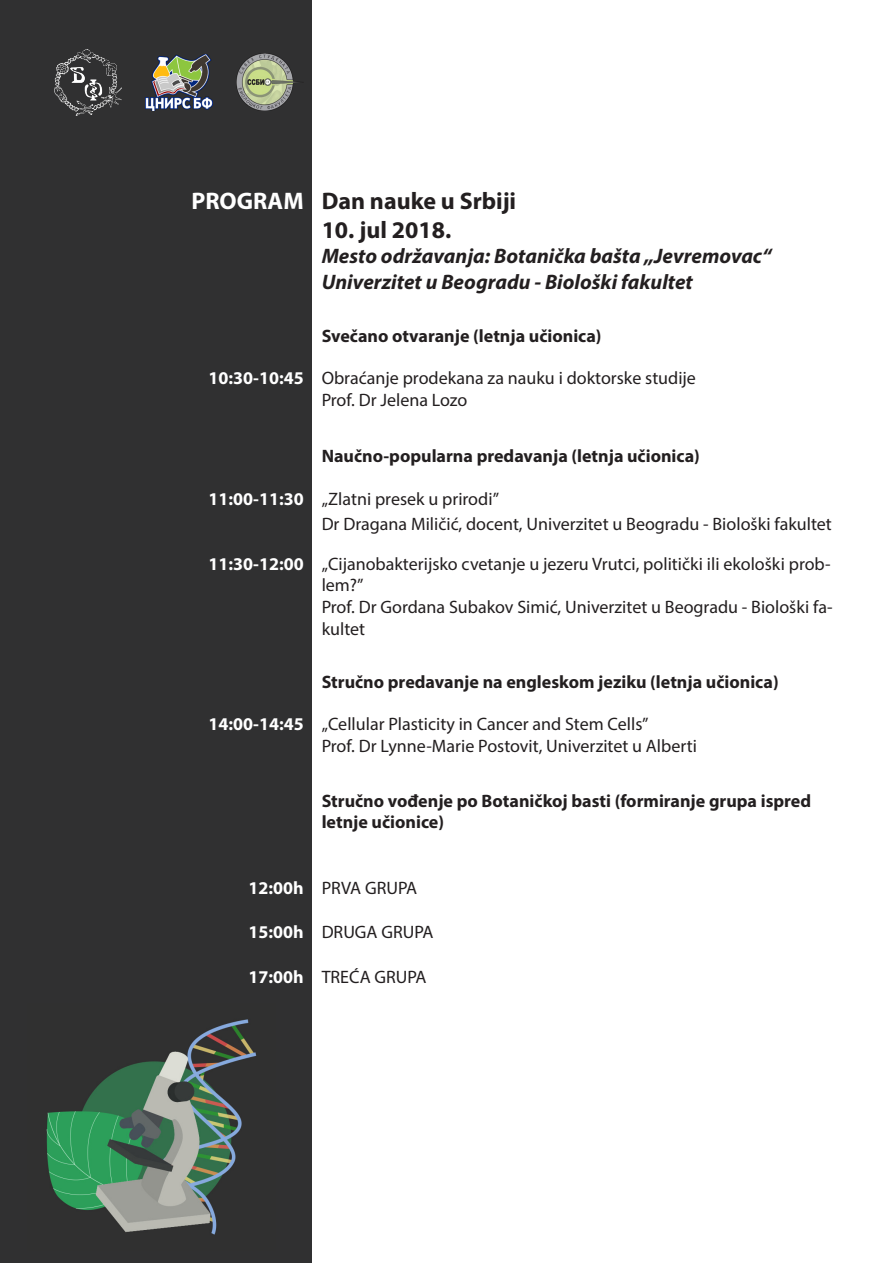
<style>
.page{position:relative;width:893px;height:1263px;background:#fff}
.page>*{position:absolute;margin:0;border:0;box-sizing:border-box;transform-origin:0 0}
.t1{font:700 24px "Myriad Pro";color:#231f20}
.t2{font:700 24px "Myriad Pro";color:#fff}
.t3{font:italic 700 21px/25.2px "Myriad Pro";color:#231f20}
.t4{font:18px/21.6px "Myriad Pro";color:#231f20}
.t5{font:700 18px/21.6px "Myriad Pro";color:#231f20}
.t6{font:700 18px "Myriad Pro";color:#fff}
.s1{font-weight:700;color:#fff}
</style>
<div class="page">
<div style="left:0;top:0;width:312px;height:1263px;background:#303031"></div>
<img style="left:46px;top:1019px;width:211px;height:216px">
<img style="left:54px;top:49px;width:68px;height:66px">
<img style="left:145px;top:54px;width:68px;height:57px">
<img style="left:236px;top:54px;width:61px;height:57px">
<h1 class="t2" style="left:191px;top:186px;width:114px">PROGRAM</h1>
<p class="t6" style="left:209px;top:366px;width:97px">10:30-10:45</p>
<p class="t6" style="left:209px;top:487px;width:97px">11:00-11:30</p>
<p class="t6" style="left:209px;top:552px;width:97px">11:30-12:00</p>
<p class="t6" style="left:209px;top:712px;width:97px">14:00-14:45</p>
<h1 class="t1" style="left:322px;top:186px;width:196px">Dan nauke u Srbiji</h1>
<h1 class="t1" style="left:322px;top:214px;width:131px">10. jul 2018.</h1>
<p class="t3" style="left:322px;top:243px;width:451px">Mesto održavanja: Botanička bašta „Jevremovac“<br>Univerzitet u Beogradu - Biološki fakultet</p>
<p class="t5" style="left:322px;top:324px;width:281px">Svečano otvaranje (letnja učionica)</p>
<p class="t4" style="left:322px;top:367px;width:376px">Obraćanje prodekana za nauku i doktorske studije<br>Prof. Dr Jelena Lozo</p>
<p class="t5" style="left:322px;top:445px;width:380px">Naučno-popularna predavanja (letnja učionica)</p>
<p class="t4" style="left:322px;top:486px;width:512px;line-height:25.2px">„Zlatni presek u prirodi”<br>Dr Dragana Miličić, docent, Univerzitet u Beogradu - Biološki fakultet</p>
<p class="t4" style="left:322px;top:553px;width:512px">„Cijanobakterijsko cvetanje u jezeru Vrutci, politički ili ekološki prob&shy;lem?”<br>Prof. Dr Gordana Subakov Simić, Univerzitet u Beogradu - Biološki fa&shy;kultet</p>
<p class="t5" style="left:322px;top:670px;width:458px">Stručno predavanje na engleskom jeziku (letnja učionica)</p>
<p class="t4" style="left:322px;top:713px;width:377px">„Cellular Plasticity in Cancer and Stem Cells”<br>Prof. Dr Lynne-Marie Postovit, Univerzitet u Alberti</p>
<p class="t5" style="left:322px;top:789px;width:491px">Stručno vođenje po Botaničkoj basti (formiranje grupa ispred letnje učionice)</p>
<p class="t4" style="left:248px;top:877px;width:170px"><span class="s1">12:00h</span> PRVA GRUPA</p>
<p class="t4" style="left:248px;top:921px;width:187px"><span class="s1">15:00h</span> DRUGA GRUPA</p>
<p class="t4" style="left:248px;top:966px;width:180px"><span class="s1">17:00h</span> TREĆA GRUPA</p>
</div>
